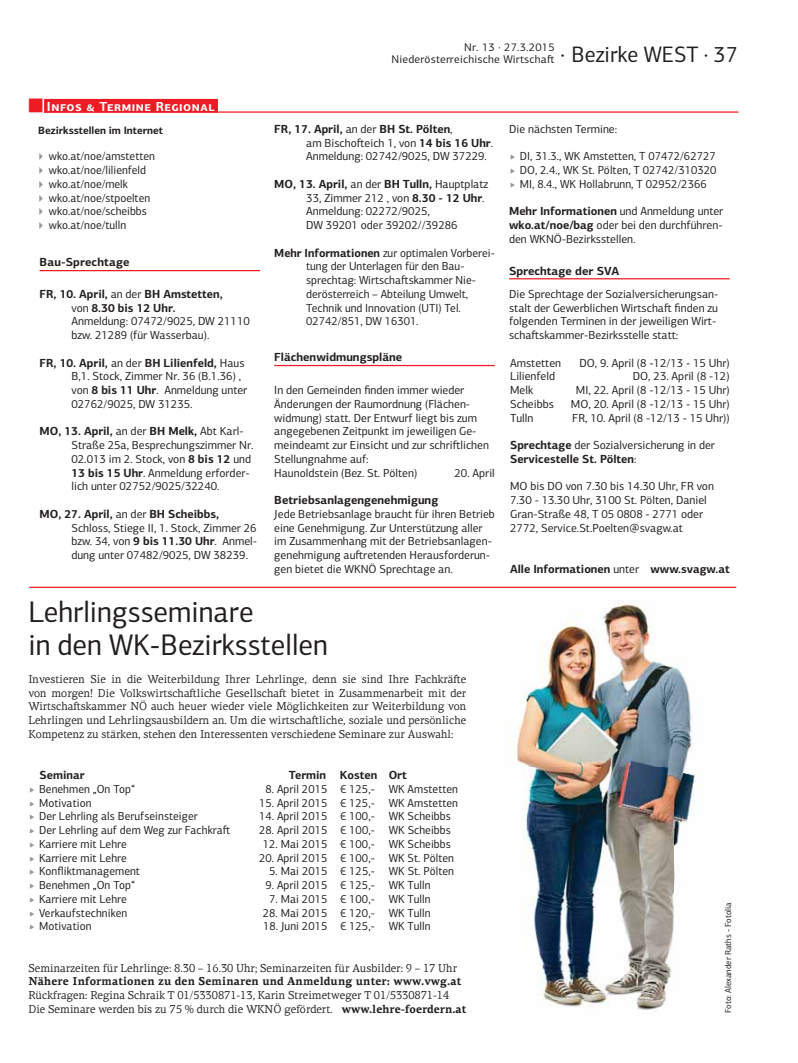
<style>
.page{position:relative;width:798px;height:1063px;background:#fff}
.page>*{position:absolute;margin:0;border:0;box-sizing:border-box;transform-origin:0 0}
.t1{font:30px/33.5px "PF Centro Sans Pro";color:#231f20;scale:.96 1}
.t2{font:22.5px "PF Centro Sans Pro";color:#231f20;scale:.96 1}
.t3{font:700 13.12px "PF Centro Sans Pro";letter-spacing:.04em;color:#fff}
.t4{font:11.75px/13.8px "PF Centro Sans Pro";color:#231f20}
.t5{font:11.75px/13.8px "PF Centro Sans Pro";color:#231f20;scale:.96 1}
.t6{font:700 11.75px/13.8px "PF Centro Sans Pro";color:#231f20}
.t7{font:11.5px/13.8px "PF Centro Serif Pro";color:#231f20;text-align:justify;scale:.96 1}
.t8{font:700 11.5px "PF Centro Serif Pro";letter-spacing:.01em;color:#231f20;scale:.96 1}
.t9{font:11.25px/11.9px "PF Centro Sans Pro";letter-spacing:.02em;color:#231f20;text-align:right}
.t10{font:700 10.62px "PF Centro Sans Pro";color:#231f20}
.t11{font:8.75px "PF Centro Sans Pro";color:#231f20}
.s1{font-weight:700}
.s2{font-weight:400}
</style>
<div class="page">
<hr style="left:40px;top:270px;width:220px;height:1px;background:#ed1c24">
<hr style="left:274px;top:365px;width:220px;height:1px;background:#ed1c24">
<hr style="left:509px;top:278px;width:220px;height:1px;background:#ed1c24">
<div style="left:44px;top:99px;width:174px;height:14px;background:#ed1c24"></div>
<hr style="left:44px;top:111px;width:694px;height:2px;background:#ed1c24">
<hr style="left:29px;top:587px;width:707px;height:1px;background:#ed1c24">
<img style="left:516px;top:602px;width:179px;height:408px">
<svg style="left:44px;top:99px;width:25px;height:14px"></svg>
<p class="t3" style="left:47px;top:102px;width:169px">Infos &amp; Termine Regional</p>
<p class="t10" style="left:38px;top:126px;width:126px">Bezirksstellen im Internet</p>
<p class="t5" style="left:49px;top:151px;width:112px">wko.at/noe/amstetten wko.at/noe/lilienfeld wko.at/noe/melk wko.at/noe/stpoelten wko.at/noe/scheibbs wko.at/noe/tulln</p>
<p class="t6" style="left:40px;top:257px;width:91px">Bau-Sprechtage</p>
<p class="t4" style="left:71px;top:288px;width:180px;text-indent:-32px"><span class="s1">FR, 10. April,</span> an der <span class="s1">BH Amstetten,<br></span>von <span class="s1">8.30 bis 12 Uhr.<br></span>Anmeldung: 07472/9025, DW 21110 bzw. 21289 (für Wasserbau).</p>
<p class="t4" style="left:71px;top:357px;width:177px;text-indent:-32px"><span class="s1">FR, 10. April,</span> an der <span class="s1">BH Lilienfeld,</span> Haus<br>B,1. Stock, Zimmer Nr. 36 (B.1.36) , von <span class="s1">8 bis 11 Uhr</span>. Anmeldung unter<br>02762/9025, DW 31235.</p>
<p class="t4" style="left:71px;top:426px;width:183px;text-indent:-32px"><span class="s1">MO, 13. April,</span> an der <span class="s1">BH Melk,</span> Abt Karl-Straße 25a, Besprechungszimmer Nr.<br>02.013 im 2. Stock, von <span class="s1">8 bis 12</span> und <span class="s1">13 bis 15 Uhr</span>. Anmeldung erforder&shy;lich unter 02752/9025/32240.</p>
<p class="t4" style="left:71px;top:508px;width:187px;text-indent:-32px"><span class="s1">MO, 27. April,</span> an der <span class="s1">BH Scheibbs, </span>Schloss, Stiege II, 1. Stock, Zimmer 26 bzw. 34, von <span class="s1">9 bis 11.30 Uhr</span>. Anmel&shy;dung unter 07482/9025, DW 38239.</p>
<p class="t9" style="left:391px;top:42px;width:165px">Nr. 13 · 27.3.2015<br>Niederösterreichische Wirtscha-</p>
<h2 class="t2" style="left:560px;top:46px;width:186px">· Bezirke WEST · 37</h2>
<p class="t4" style="left:306px;top:123px;width:188px;text-indent:-32px"><span class="s1">FR, 17. April,</span> an der <span class="s1">BH St. Pölten</span>,<br>am Bischo-eich 1, von <span class="s1">14 bis 16 Uhr</span>.<br>Anmeldung: 02742/9025, DW 37229.</p>
<p class="t4" style="left:306px;top:178px;width:183px;text-indent:-32px"><span class="s1">MO, 13. April,</span> an der <span class="s1">BH Tulln,</span> Hauptplatz<br>33, Zimmer 212 , von <span class="s1">8.30 - 12 Uhr</span>.<br>Anmeldung: 02272/9025,<br>DW 39201 oder 39202//39286</p>
<p class="t5" style="left:306px;top:247px;width:198px;text-indent:-32px"><span class="s1">Mehr Informationen</span> zur optimalen Vorberei&shy;tung der Unterlagen für den Bau&shy;sprechtag: Wirtscha-skammer Nie&shy;derösterreich – Abteilung Umwelt, Technik und Innovation (UTI) Tel.<br>02742/851, DW 16301.</p>
<p class="t6" style="left:274px;top:352px;width:129px">Flächenwidmungspläne</p>
<p class="t4" style="left:274px;top:385px;width:216px">In den Gemeinden finden immer wieder Änderungen der Raumordnung (Flächen&shy;widmung) statt. Der Entwurf liegt bis zum angegebenen Zeitpunkt im jeweiligen Ge&shy;meindeamt zur Einsicht und zur schri-lichen Stellungnahme auf:<br>Haunoldstein (Bez. St. Pölten)</p>
<p class="t4" style="left:454px;top:467px;width:42px">20. April</p>
<p class="t6" style="left:274px;top:495px;width:165px">Betriebsanlagengenehmigung</p>
<p class="t4" style="left:274px;top:508px;width:222px">Jede Betriebsanlage braucht für ihren Betrieb eine Genehmigung. Zur Unterstützung aller im Zusammenhang mit der Betriebsanlagen&shy;genehmigung au-retenden Herausforderun&shy;gen bietet die WKNÖ Sprechtage an.</p>
<p class="t4" style="left:509px;top:123px;width:109px">Die nächsten Termine:</p>
<p class="t5" style="left:519px;top:151px;width:206px;text-align:justify">DI, 31.3., WK Amstetten, T 07472/62727<br>DO, 2.4., WK St. Pölten, T 02742/310320<br>MI, 8.4., WK Hollabrunn, T 02952/2366</p>
<p class="t4" style="left:509px;top:206px;width:216px;text-align:justify"><span class="s1">Mehr Informationen</span> und Anmeldung unter <span class="s1">wko.at/noe/bag</span> oder bei den durchführen&shy;den WKNÖ-Bezirksstellen.</p>
<p class="t6" style="left:509px;top:265px;width:112px">Sprechtage der SVA</p>
<p class="t4" style="left:509px;top:288px;width:211px">Die Sprechtage der Sozialversicherungsan&shy;stalt der Gewerblichen Wirtscha- finden zu folgenden Terminen in der jeweiligen Wirt&shy;scha-skammer-Bezirksstelle statt:</p>
<p class="t4" style="left:510px;top:357px;width:52px">Amstetten</p>
<p class="t4" style="left:579px;top:357px;width:152px">DO, 9. April (8 -12/13 - 15 Uhr)</p>
<p class="t4" style="left:510px;top:371px;width:46px">Lilienfeld</p>
<p class="t4" style="left:632px;top:371px;width:98px">DO, 23. April (8 -12)</p>
<p class="t4" style="left:510px;top:385px;width:25px">Melk</p>
<p class="t4" style="left:575px;top:385px;width:155px">MI, 22. April (8 -12/13 - 15 Uhr)</p>
<p class="t4" style="left:510px;top:398px;width:45px">Scheibbs</p>
<p class="t4" style="left:570px;top:398px;width:160px">MO, 20. April (8 -12/13 - 15 Uhr)</p>
<p class="t4" style="left:510px;top:412px;width:25px">Tulln</p>
<p class="t4" style="left:572px;top:412px;width:159px">FR, 10. April (8 -12/13 - 15 Uhr))</p>
<p class="t6" style="left:510px;top:440px;width:206px">Sprechtage <span class="s2">der Sozialversicherung in der<br></span>Servicestelle St. Pölten<span class="s2">:</span></p>
<p class="t4" style="left:510px;top:481px;width:205px">MO bis DO von 7.30 bis 14.30 Uhr, FR von 7.30 - 13.30 Uhr, 3100 St. Pölten, Daniel Gran-Straße 48, T 05 0808 - 2771 oder 2772, Service.St.Poelten@svagw.at</p>
<p class="t6" style="left:510px;top:563px;width:221px">Alle Informationen <span class="s2">unter</span> www.svagw.at</p>
<h1 class="t1" style="left:28px;top:598px;width:313px">Lehrlingsseminare<br>in den WK-Bezirksstellen</h1>
<p class="t7" style="left:28px;top:673px;width:457px">Investieren Sie in die Weiterbildung Ihrer Lehrlinge, denn sie sind Ihre Fachkrä-e von morgen! Die Volkswirtscha-liche Gesellscha- bietet in Zusammenarbeit mit der Wirtscha-skammer NÖ auch heuer wieder viele Möglichkeiten zur Weiterbildung von Lehrlingen und Lehrlingsausbildern an. Um die wirtscha-liche, soziale und persönliche Kompetenz zu stärken, stehen den Interessenten verschiedene Seminare zur Auswahl:</p>
<p class="t6" style="left:40px;top:770px;width:46px">Seminar</p>
<p class="t6" style="left:289px;top:770px;width:119px">Termin Kosten Ort</p>
<p class="t5" style="left:39px;top:783px;width:101px">Benehmen „On Top“</p>
<p class="t5" style="left:265px;top:783px;width:202px">8. April 2015 € 125,- WK Amstetten</p>
<p class="t5" style="left:39px;top:797px;width:56px">Motivation</p>
<p class="t5" style="left:259px;top:797px;width:209px">15. April 2015 € 125,- WK Amstetten</p>
<p class="t5" style="left:39px;top:811px;width:167px">Der Lehrling als Berufseinsteiger</p>
<p class="t5" style="left:259px;top:811px;width:201px">14. April 2015 € 100,- WK Scheibbs</p>
<p class="t5" style="left:39px;top:825px;width:201px">Der Lehrling auf dem Weg zur Fachkra-</p>
<p class="t5" style="left:259px;top:825px;width:201px">28. April 2015 € 100,- WK Scheibbs</p>
<p class="t5" style="left:39px;top:838px;width:93px">Karriere mit Lehre</p>
<p class="t5" style="left:263px;top:838px;width:197px">12. Mai 2015 € 100,- WK Scheibbs</p>
<p class="t5" style="left:39px;top:852px;width:93px">Karriere mit Lehre</p>
<p class="t5" style="left:259px;top:852px;width:204px">20. April 2015 € 100,- WK St. Pölten</p>
<p class="t5" style="left:39px;top:866px;width:107px">Konfliktmanagement</p>
<p class="t5" style="left:269px;top:866px;width:194px">5. Mai 2015 € 125,- WK St. Pölten</p>
<p class="t5" style="left:39px;top:880px;width:101px">Benehmen „On Top“</p>
<p class="t5" style="left:265px;top:880px;width:173px">9. April 2015 € 125,- WK Tulln</p>
<p class="t5" style="left:39px;top:893px;width:93px">Karriere mit Lehre</p>
<p class="t5" style="left:269px;top:893px;width:169px">7. Mai 2015 € 100,- WK Tulln</p>
<p class="t5" style="left:39px;top:907px;width:93px">Verkaufstechniken</p>
<p class="t5" style="left:263px;top:907px;width:176px">28. Mai 2015 € 120,- WK Tulln</p>
<p class="t5" style="left:39px;top:921px;width:56px">Motivation</p>
<p class="t5" style="left:263px;top:921px;width:176px">18. Juni 2015 € 125,- WK Tulln</p>
<p class="t7" style="left:28px;top:962px;width:448px">Seminarzeiten für Lehrlinge: 8.30 – 16.30 Uhr; Seminarzeiten für Ausbilder: 9 – 17 Uhr</p>
<p class="t8" style="left:28px;top:977px;width:452px">Nähere Informationen zu den Seminaren und Anmeldung unter: www.vwg.at</p>
<p class="t7" style="left:28px;top:990px;width:457px">Rückfragen: Regina Schraik T 01/5330871-13, Karin Streimetweger T 01/5330871-14<br>Die Seminare werden bis zu 75 % durch die WKNÖ gefördert. <span class="s1">www.lehre-foerdern.at</span></p>
<p class="t11" style="left:724px;top:1013px;width:113px;rotate:-90deg">Foto: Alexander Raths - Fotolia</p>
</div>
